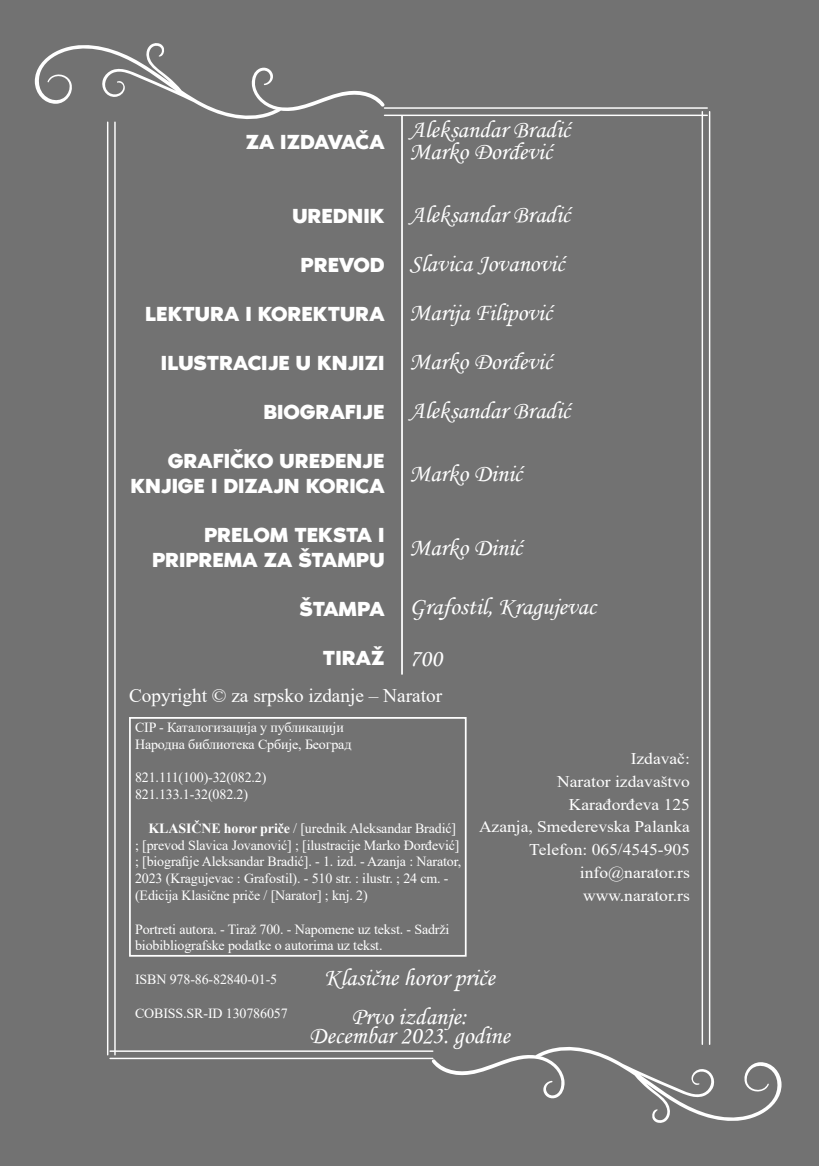
<style>
.page{position:relative;width:819px;height:1166px;background:#727272}
.page>*{position:absolute;margin:0;border:0;box-sizing:border-box;transform-origin:0 0}
.t1{font:24.5px "Monotype Corsiva";color:#fff}
.t2{font:700 21px "Noir Pro";color:#fff}
.t3{font:19.25px "Times New Roman";color:#fff}
.t4{font:16.28px "Times New Roman";color:#fff;scale:1.08 1}
.t5{font:14px/16.8px "Times New Roman";letter-spacing:-.01em;color:#fff}
.s1{font-weight:700}
</style>
<div class="page">
<svg style="left:35px;top:43px;width:350px;height:82px"></svg>
<svg style="left:431px;top:1041px;width:350px;height:82px"></svg>
<hr style="left:384px;top:107px;width:323px;height:2px;background:#fff">
<hr style="left:384px;top:115px;width:323px;height:1px;background:#fff">
<hr style="left:709px;top:112px;width:1px;height:932px;background:#fff">
<hr style="left:701px;top:112px;width:2px;height:932px;background:#fff">
<hr style="left:110px;top:1058px;width:323px;height:1px;background:#fff">
<hr style="left:110px;top:1050px;width:323px;height:2px;background:#fff">
<hr style="left:107px;top:122px;width:1px;height:933px;background:#fff">
<hr style="left:114px;top:122px;width:2px;height:933px;background:#fff">
<hr style="left:401px;top:115px;width:2px;height:560px;background:#fff">
<div style="left:129px;top:717px;width:337px;height:240px;border:2px solid #fff"></div>
<p class="t2" style="left:246px;top:124px;width:140px">ZA IZDAVAČA</p>
<p class="t2" style="left:292px;top:199px;width:94px">UREDNIK</p>
<p class="t2" style="left:300px;top:248px;width:85px">PREVOD</p>
<p class="t2" style="left:145px;top:297px;width:241px">LEKTURA I KOREKTURA</p>
<p class="t2" style="left:161px;top:346px;width:225px">ILUSTRACIJE U KNJIZI</p>
<p class="t2" style="left:264px;top:395px;width:122px">BIOGRAFIJE</p>
<p class="t2" style="left:168px;top:444px;width:218px">GRAFIČKO UREĐENJE</p>
<p class="t2" style="left:130px;top:469px;width:255px">KNJIGE I DIZAJN KORICA</p>
<p class="t2" style="left:204px;top:518px;width:182px">PRELOM TEKSTA I</p>
<p class="t2" style="left:152px;top:542px;width:234px">PRIPREMA ZA ŠTAMPU</p>
<p class="t2" style="left:299px;top:591px;width:86px">ŠTAMPA</p>
<p class="t2" style="left:323px;top:640px;width:63px">TIRAŽ</p>
<p class="t1" style="left:409px;top:114px;width:162px">Aleksandar Bradić</p>
<p class="t1" style="left:409px;top:137px;width:144px">Marko Đorđević</p>
<p class="t1" style="left:409px;top:200px;width:162px">Aleksandar Bradić</p>
<p class="t1" style="left:409px;top:249px;width:156px">Slavica Jovanović</p>
<p class="t1" style="left:409px;top:298px;width:144px">Marija Filipović</p>
<p class="t1" style="left:409px;top:347px;width:144px">Marko Đorđević</p>
<p class="t1" style="left:409px;top:396px;width:162px">Aleksandar Bradić</p>
<p class="t1" style="left:409px;top:459px;width:114px">Marko Dinić</p>
<p class="t1" style="left:409px;top:532px;width:114px">Marko Dinić</p>
<p class="t1" style="left:409px;top:591px;width:188px">Grafostil, Kragujevac</p>
<p class="t1" style="left:409px;top:643px;width:34px">700</p>
<p class="t3" style="left:129px;top:682px;width:314px">Copyright © za srpsko izdanje – Narator</p>
<p class="t5" style="left:135px;top:718px;width:210px">CIP - Каталогизација у публикацији</p>
<p class="t5" style="left:135px;top:735px;width:218px">Народна библиотека Србије, Београд</p>
<p class="t5" style="left:135px;top:769px;width:133px">821.111(100)-32(082.2)</p>
<p class="t5" style="left:135px;top:786px;width:114px">821.133.1-32(082.2)</p>
<p class="t5" style="left:135px;top:819px;width:328px;text-indent:13px"><span class="s1">KLASIČNE horor priče</span> / [urednik Aleksandar Bradić] ; [prevod Slavica Jovanović] ; [ilustracije Marko Đorđević] ; [biografije Aleksandar Bradić]. - 1. izd. - Azanja : Narator, 2023 (Kragujevac : Grafostil). - 510 str. : ilustr. ; 24 cm. - (Edicija Klasične priče / [Narator] ; knj. 2)</p>
<p class="t5" style="left:135px;top:920px;width:316px">Portreti autora. - Tiraž 700. - Napomene uz tekst. - Sadrži biobibliografske podatke o autorima uz tekst.</p>
<p class="t5" style="left:135px;top:970px;width:144px">ISBN 978-86-82840-01-5</p>
<p class="t5" style="left:135px;top:1004px;width:154px">COBISS.SR-ID 130786057</p>
<p class="t4" style="left:630px;top:747px;width:56px">Izdavač:</p>
<p class="t4" style="left:557px;top:770px;width:124px">Narator izdavaštvo</p>
<p class="t4" style="left:569px;top:793px;width:114px">Karađorđeva 125</p>
<p class="t4" style="left:479px;top:815px;width:197px">Azanja, Smederevska Palanka</p>
<p class="t4" style="left:529px;top:838px;width:150px">Telefon: 065/4545-905</p>
<p class="t4" style="left:580px;top:861px;width:103px">info@narator.rs</p>
<p class="t4" style="left:583px;top:884px;width:100px">www.narator.rs</p>
<p class="t1" style="left:324px;top:963px;width:172px">Klasične horor priče</p>
<p class="t1" style="left:351px;top:1001px;width:117px">Prvo izdanje:</p>
<p class="t1" style="left:309px;top:1021px;width:202px">Decembar 2023. godine</p>
</div>
